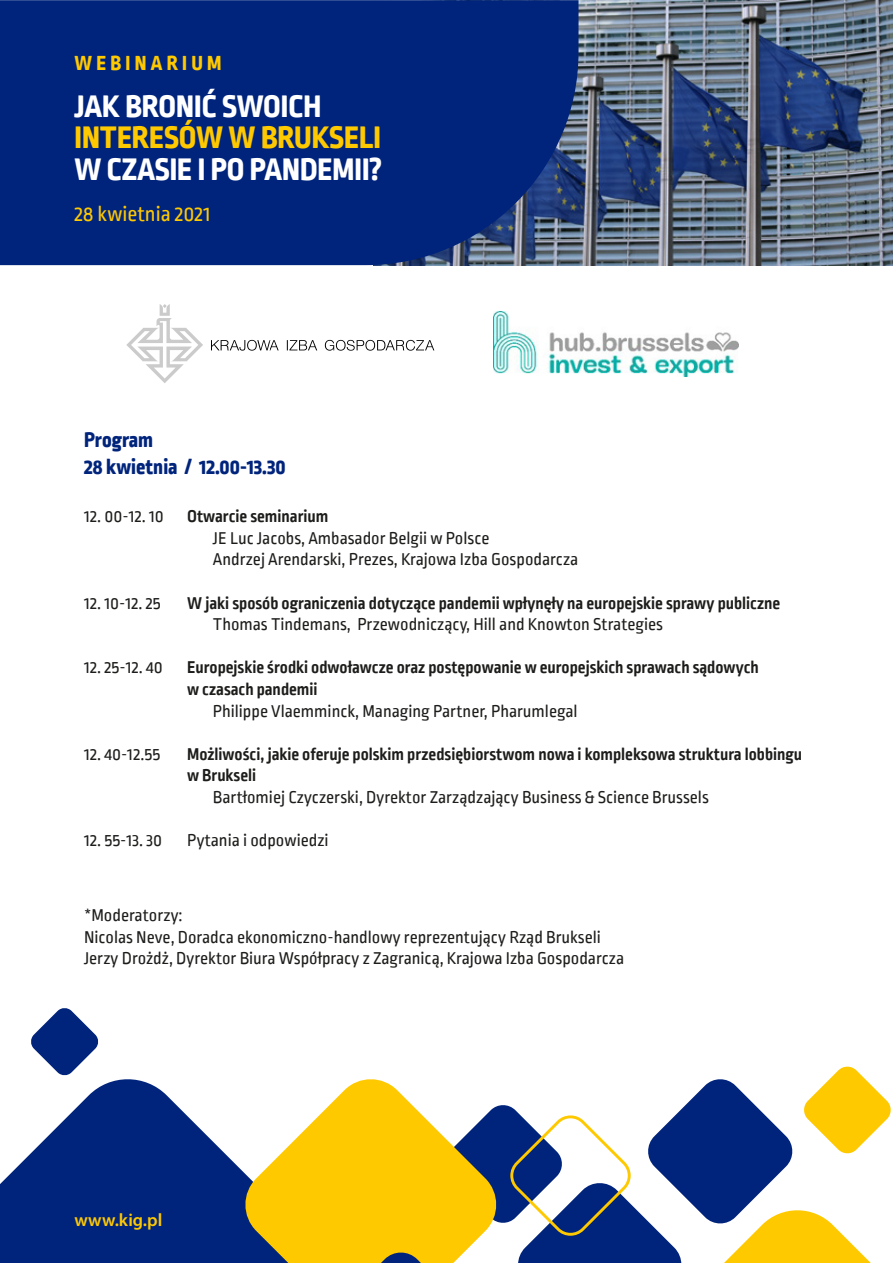
<style>
.page{position:relative;width:893px;height:1263px;background:#fff}
.page>*{position:absolute;margin:0;border:0;box-sizing:border-box;transform-origin:0 0}
.t1{font:800 32.85px "Ropa Mix PTT";color:#fff}
.t2{font:800 32.85px "Ropa Mix PTT";color:#ffc900}
.t3{font:800 22.2px/26.7px "Ropa Mix PTT";color:#00247c}
.t4{font:22.2px "Ropa Mix PTT";color:#ffc900}
.t5{font:800 21.45px "Ropa Mix PTT";letter-spacing:.2em;color:#ffc900}
.t6{font:18px/21.6px "Ropa Mix PTT";color:#1d1d1b}
.t7{font:700 18px/21.6px "Ropa Mix PTT";color:#1d1d1b}
.t8{font:600 18px "Myriad Pro";letter-spacing:.015em;color:#ffc900}
</style>
<div class="page">
<img style="left:578px;top:0;width:315px;height:265px">
<div style="left:0;top:0;width:578px;height:265px;background:#00247c"></div>
<svg style="left:0;top:1079px;width:242px;height:184px;fill:#00247c"></svg>
<svg style="left:31px;top:1008px;width:67px;height:68px"></svg>
<svg style="left:242px;top:1113px;width:79px;height:150px;fill:#ffc900"></svg>
<svg style="left:321px;top:1066px;width:570px;height:197px"></svg>
<img style="left:493px;top:311px;width:246px;height:65px">
<svg style="left:126px;top:304px;width:77px;height:79px"></svg>
<svg style="left:211px;top:340px;width:223px;height:11px"></svg>
<p class="t5" style="left:74px;top:51px;width:149px">WEBINARIUM</p>
<h1 class="t1" style="left:75px;top:87px;width:248px">JAK BRONIĆ SWOICH</h1>
<h1 class="t2" style="left:75px;top:119px;width:308px">INTERESÓW W BRUKSELI</h1>
<h1 class="t1" style="left:75px;top:150px;width:309px">W CZASIE I PO PANDEMII?</h1>
<p class="t4" style="left:74px;top:202px;width:138px">28 kwietnia 2021</p>
<p class="t3" style="left:84px;top:428px;width:203px">Program<br>28 kwietnia / 12.00-13.30</p>
<p class="t6" style="left:84px;top:506px;width:81px">12. 00-12. 10</p>
<p class="t7" style="left:187px;top:506px;width:143px">Otwarcie seminarium</p>
<p class="t6" style="left:213px;top:528px;width:367px">JE Luc Jacobs, Ambasador Belgii w Polsce<br>Andrzej Arendarski, Prezes, Krajowa Izba Gospodarcza</p>
<p class="t6" style="left:84px;top:593px;width:78px">12. 10-12. 25</p>
<p class="t7" style="left:187px;top:593px;width:595px">W jaki sposób ograniczenia dotyczące pandemii wpłynęły na europejskie sprawy publiczne</p>
<p class="t6" style="left:213px;top:614px;width:452px">Thomas Tindemans, Przewodniczący, Hill and Knowton Strategies</p>
<p class="t6" style="left:84px;top:658px;width:80px">12. 25-12. 40</p>
<p class="t7" style="left:187px;top:658px;width:573px">Europejskie środki odwoławcze oraz postępowanie w europejskich sprawach sądowych w czasach pandemii</p>
<p class="t6" style="left:213px;top:701px;width:366px">Philippe Vlaemminck, Managing Partner, Pharumlegal</p>
<p class="t6" style="left:84px;top:744px;width:78px">12. 40-12.55</p>
<p class="t7" style="left:187px;top:744px;width:617px">Możliwości, jakie oferuje polskim przedsiębiorstwom nowa i kompleksowa struktura lobbingu w Brukseli</p>
<p class="t6" style="left:213px;top:787px;width:497px">Bartłomiej Czyczerski, Dyrektor Zarządzający Business &amp; Science Brussels</p>
<p class="t6" style="left:84px;top:830px;width:80px">12. 55-13. 30</p>
<p class="t6" style="left:187px;top:830px;width:143px">Pytania i odpowiedzi</p>
<p class="t6" style="left:84px;top:905px;width:542px">*Moderatorzy:<br>Nicolas Neve, Doradca ekonomiczno-handlowy reprezentujący Rząd Brukseli<br>Jerzy Drożdż, Dyrektor Biura Współpracy z Zagranicą, Krajowa Izba Gospodarcza</p>
<p class="t8" style="left:74px;top:1209px;width:89px">www.kig.pl</p>
</div>
